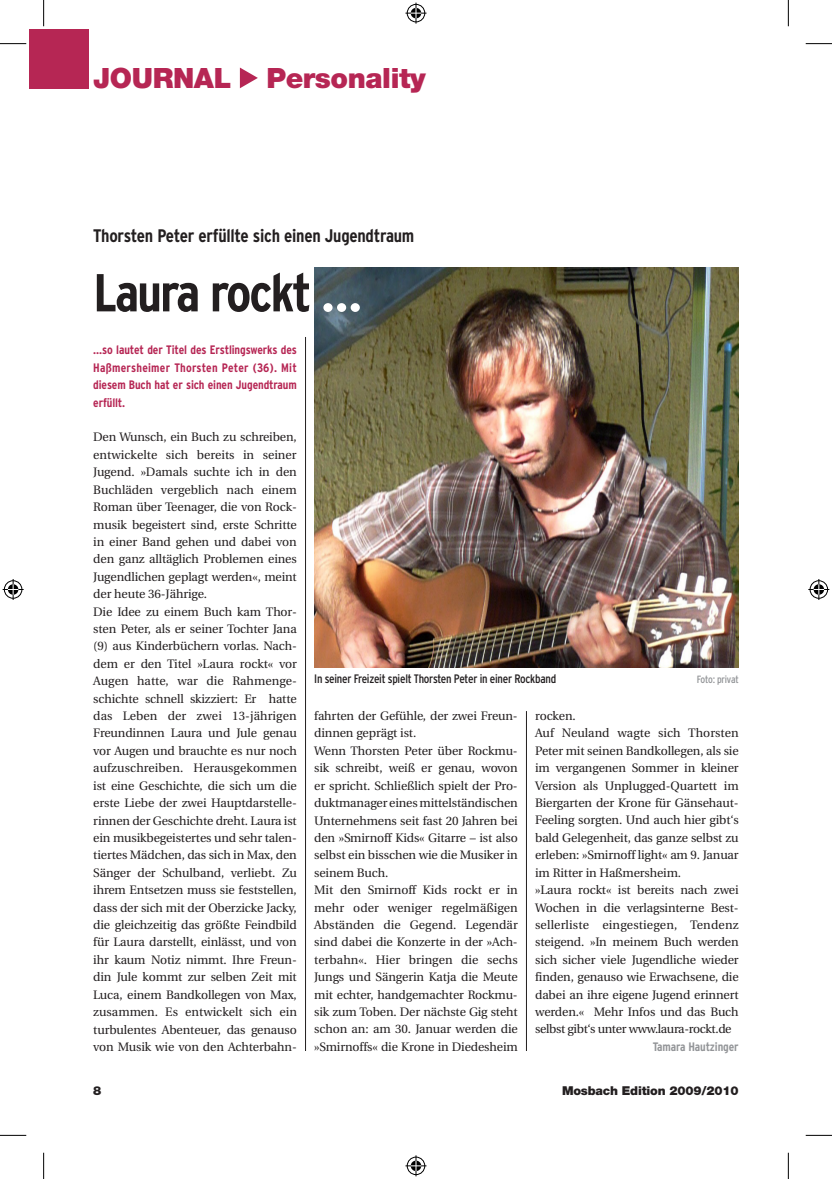
<style>
.page{position:relative;width:832px;height:1179px;background:#fff}
.page>*{position:absolute;margin:0;border:0;box-sizing:border-box;transform-origin:0 0}
.t1{font:700 condensed 53.2px "Interstate";letter-spacing:-.04em;color:#231f20}
.t2{font:900 28px "Helvetica Neue";letter-spacing:-.015em;color:#b62654}
.t3{font:700 condensed 18.2px "Interstate";letter-spacing:-.015em;color:#231f20}
.t4{font:12.25px/17.3px "Utopia";letter-spacing:-.01em;color:#231f20}
.t5{font:700 condensed 12.25px/17.3px "Interstate";letter-spacing:-.01em;color:#b62654;text-align:justify}
.t6{font:condensed 12.25px "Interstate";letter-spacing:-.02em;color:#231f20}
.t7{font:900 12.25px "Helvetica Neue";letter-spacing:-.015em;color:#231f20}
.t8{font:700 condensed 12.25px "Interstate";letter-spacing:-.01em;color:#939598}
.t9{font:condensed 10.5px "Interstate";letter-spacing:-.02em;color:#939598}
.s1{color:#fff}
</style>
<div class="page">
<svg style="left:240px;top:68px;width:18px;height:20px"></svg>
<div style="left:29px;top:29px;width:59px;height:59px;background:#b62654"></div>
<hr style="left:305px;top:337px;width:1px;height:714px;background:#231f20">
<hr style="left:526px;top:711px;width:1px;height:340px;background:#231f20">
<img style="left:314px;top:267px;width:424px;height:401px">
<svg style="left:0;top:43px;width:26px;height:1px"></svg>
<svg style="left:805px;top:43px;width:26px;height:1px"></svg>
<svg style="left:0;top:1135px;width:26px;height:1px"></svg>
<svg style="left:805px;top:1135px;width:26px;height:1px"></svg>
<svg style="left:43px;top:0;width:1px;height:26px"></svg>
<svg style="left:43px;top:1152px;width:1px;height:27px"></svg>
<svg style="left:787px;top:0;width:1px;height:26px"></svg>
<svg style="left:787px;top:1153px;width:1px;height:26px"></svg>
<svg style="left:405px;top:3px;width:21px;height:21px"></svg>
<svg style="left:405px;top:1155px;width:21px;height:21px"></svg>
<svg style="left:3px;top:579px;width:21px;height:21px"></svg>
<svg style="left:808px;top:579px;width:21px;height:21px"></svg>
<h2 class="t2" style="left:93px;top:62px;width:334px">JOURNAL Personality</h2>
<h3 class="t3" style="left:93px;top:225px;width:322px">Thorsten Peter erfüllte sich einen Jugendtraum</h3>
<h1 class="t1" style="left:93px;top:263px;width:270px">Laura rockt <span class="s1">…</span></h1>
<p class="t5" style="left:93px;top:341px;width:205px">…so lautet der Titel des Erstlingswerks des Haßmersheimer Thorsten Peter (36). Mit diesem Buch hat er sich einen Jugendtraum erfüllt.</p>
<p class="t4" style="left:93px;top:429px;width:205px">Den Wunsch, ein Buch zu schreiben, entwickelte sich bereits in seiner Jugend. »Damals suchte ich in den Buchläden vergeblich nach einem Roman über Teenager, die von Rock&shy;musik begeistert sind, erste Schritte in einer Band gehen und dabei von den ganz alltäglich Problemen eines Jugendlichen geplagt werden«, meint der heute 36-Jährige.<br>Die Idee zu einem Buch kam Thor&shy;sten Peter, als er seiner Tochter Jana (9) aus Kinderbüchern vorlas. Nach&shy;dem er den Titel »Laura rockt« vor Augen hatte, war die Rahmenge&shy;schichte schnell skizziert: Er hatte das Leben der zwei 13-jährigen Freundinnen Laura und Jule genau vor Augen und brauchte es nur noch aufzuschreiben. Herausgekommen ist eine Geschichte, die sich um die erste Liebe der zwei Hauptdarstelle&shy;rinnen der Geschichte dreht. Laura ist ein musikbegeistertes und sehr talen&shy;tiertes Mädchen, das sich in Max, den Sänger der Schulband, verliebt. Zu ihrem Entsetzen muss sie feststellen, dass der sich mit der Oberzicke Jacky, die gleichzeitig das größte Feindbild für Laura darstellt, einlässt, und von ihr kaum Notiz nimmt. Ihre Freun&shy;din Jule kommt zur selben Zeit mit Luca, einem Bandkollegen von Max, zusammen. Es entwickelt sich ein turbulentes Abenteuer, das genauso von Musik wie von den Achterbahn-</p>
<p class="t6" style="left:314px;top:671px;width:243px">In seiner Freizeit spielt Thorsten Peter in einer Rockband</p>
<p class="t9" style="left:696px;top:673px;width:43px">Foto: privat</p>
<p class="t4" style="left:314px;top:707px;width:205px">fahrten der Gefühle, der zwei Freun&shy;dinnen geprägt ist.<br>Wenn Thorsten Peter über Rockmu&shy;sik schreibt, weiß er genau, wovon er spricht. Schließlich spielt der Pro&shy;duktmanager eines mittelständischen Unternehmens seit fast 20 Jahren bei den »Smirnoff Kids« Gitarre – ist also selbst ein bisschen wie die Musiker in seinem Buch.<br>Mit den Smirnoff Kids rockt er in mehr oder weniger regelmäßigen Abständen die Gegend. Legendär sind dabei die Konzerte in der »Ach&shy;terbahn«. Hier bringen die sechs Jungs und Sängerin Katja die Meute mit echter, handgemachter Rockmu&shy;sik zum Toben. Der nächste Gig steht schon an: am 30. Januar werden die »Smirnoffs« die Krone in Diedesheim</p>
<p class="t4" style="left:535px;top:707px;width:205px">rocken.<br>Auf Neuland wagte sich Thorsten Peter mit seinen Bandkollegen, als sie im vergangenen Sommer in kleiner Version als Unplugged-Quartett im Biergarten der Krone für Gänsehaut-Feeling sorgten. Und auch hier gibt‘s bald Gelegenheit, das ganze selbst zu erleben: »Smirnoff light« am 9. Januar im Ritter in Haßmersheim.<br>»Laura rockt« ist bereits nach zwei Wochen in die verlagsinterne Best&shy;sellerliste eingestiegen, Tendenz steigend. »In meinem Buch werden sich sicher viele Jugendliche wieder finden, genauso wie Erwachsene, die dabei an ihre eigene Jugend erinnert werden.« Mehr Infos und das Buch selbst gibt‘s unter www.laura-rockt.de</p>
<p class="t8" style="left:652px;top:1039px;width:87px">Tamara Hautzinger</p>
<p class="t7" style="left:93px;top:1083px;width:10px">8</p>
<p class="t7" style="left:562px;top:1083px;width:178px">Mosbach Edition 2009/2010</p>
</div>
